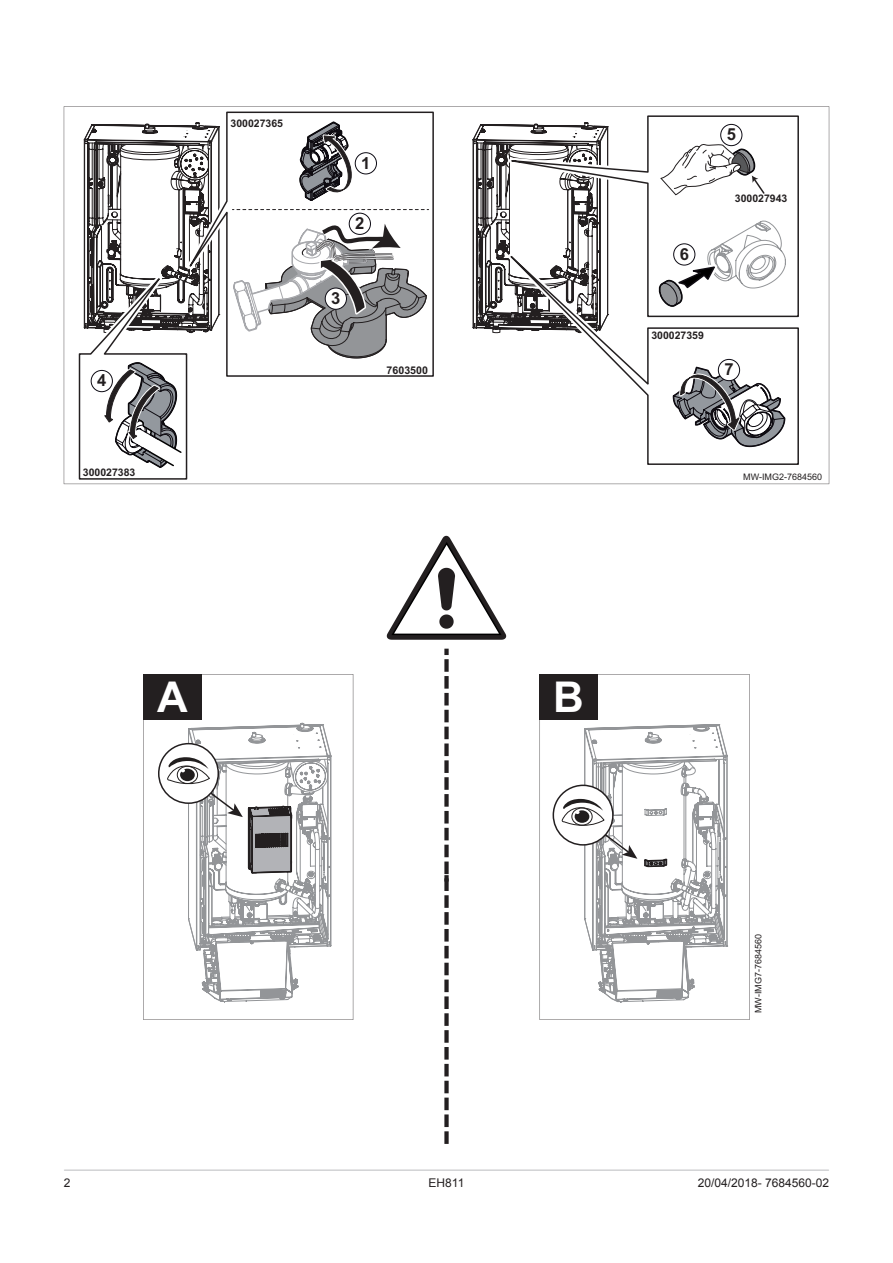
<style>
.page{position:relative;width:893px;height:1263px;background:#fff}
.page>*{position:absolute;margin:0;border:0;box-sizing:border-box;transform-origin:0 0}
.t1{font:700 42.45px "Arial";color:#fff}
.t2{font:700 16.65px "Arial";color:#231f20}
.t3{font:12px "Arial";color:#231f20}
.t4{font:700 10.65px "Arial";color:#231f20}
.t5{font:700 10.5px "Arial";color:#231f20}
.t6{font:9px "Arial";color:#231f20}
</style>
<div class="page">
<hr style="left:65px;top:1169px;width:763px;height:2px;background:#d1d2d4">
<svg style="left:64px;top:106px;width:765px;height:378px"></svg>
<svg style="left:608px;top:319px;width:192px;height:147px"></svg>
<svg style="left:475px;top:115px;width:325px;height:203px"></svg>
<svg style="left:657px;top:220px;width:129px;height:88px"></svg>
<svg style="left:172px;top:111px;width:263px;height:9px"></svg>
<svg style="left:672px;top:355px;width:114px;height:129px"></svg>
<svg style="left:77px;top:120px;width:531px;height:362px"></svg>
<div style="left:91px;top:370px;width:21px;height:22px;background:#fff;border-radius:50%"></div>
<div style="left:91px;top:370px;width:22px;height:22px;border:1px solid #0d0b14;border-radius:50%"></div>
<div style="left:721px;top:124px;width:21px;height:22px;background:#fff;border-radius:50%"></div>
<div style="left:720px;top:124px;width:22px;height:22px;border:1px solid #0d0b14;border-radius:50%"></div>
<div style="left:674px;top:244px;width:21px;height:21px;background:#fff;border-radius:50%"></div>
<div style="left:673px;top:243px;width:22px;height:22px;border:1px solid #0d0b14;border-radius:50%"></div>
<div style="left:718px;top:359px;width:22px;height:22px;background:#fff;border-radius:50%"></div>
<div style="left:718px;top:359px;width:22px;height:22px;border:1px solid #0d0b14;border-radius:50%"></div>
<svg style="left:660px;top:144px;width:106px;height:53px"></svg>
<svg style="left:143px;top:674px;width:210px;height:346px"></svg>
<svg style="left:540px;top:674px;width:209px;height:346px"></svg>
<svg style="left:157px;top:723px;width:174px;height:279px"></svg>
<svg style="left:552px;top:724px;width:176px;height:278px"></svg>
<svg style="left:387px;top:536px;width:119px;height:104px"></svg>
<svg style="left:444px;top:649px;width:5px;height:495px"></svg>
<h2 class="t2" style="left:97px;top:369px;width:11px">4</h2>
<p class="t5" style="left:83px;top:465px;width:54px">300027383</p>
<p class="t5" style="left:230px;top:116px;width:54px">300027365</p>
<h2 class="t2" style="left:361px;top:152px;width:11px">1</h2>
<h2 class="t2" style="left:355px;top:212px;width:11px">2</h2>
<h2 class="t2" style="left:331px;top:287px;width:11px">3</h2>
<p class="t4" style="left:387px;top:363px;width:43px">7603500</p>
<h2 class="t2" style="left:680px;top:243px;width:11px">6</h2>
<h2 class="t2" style="left:727px;top:123px;width:11px">5</h2>
<p class="t5" style="left:735px;top:192px;width:54px">300027943</p>
<p class="t5" style="left:651px;top:328px;width:54px">300027359</p>
<h2 class="t2" style="left:724px;top:358px;width:11px">7</h2>
<p class="t6" style="left:743px;top:471px;width:80px">MW-IMG2-7684560</p>
<h1 class="t1" style="left:157px;top:668px;width:32px">A</h1>
<h1 class="t1" style="left:553px;top:668px;width:32px">B</h1>
<p class="t6" style="left:752px;top:1013px;width:80px;rotate:-90deg">MW-IMG7-7684560</p>
<p class="t3" style="left:64px;top:1174px;width:8px">2</p>
<p class="t3" style="left:429px;top:1174px;width:37px">EH811</p>
<p class="t3" style="left:698px;top:1174px;width:133px">20/04/2018- 7684560-02</p>
</div>
